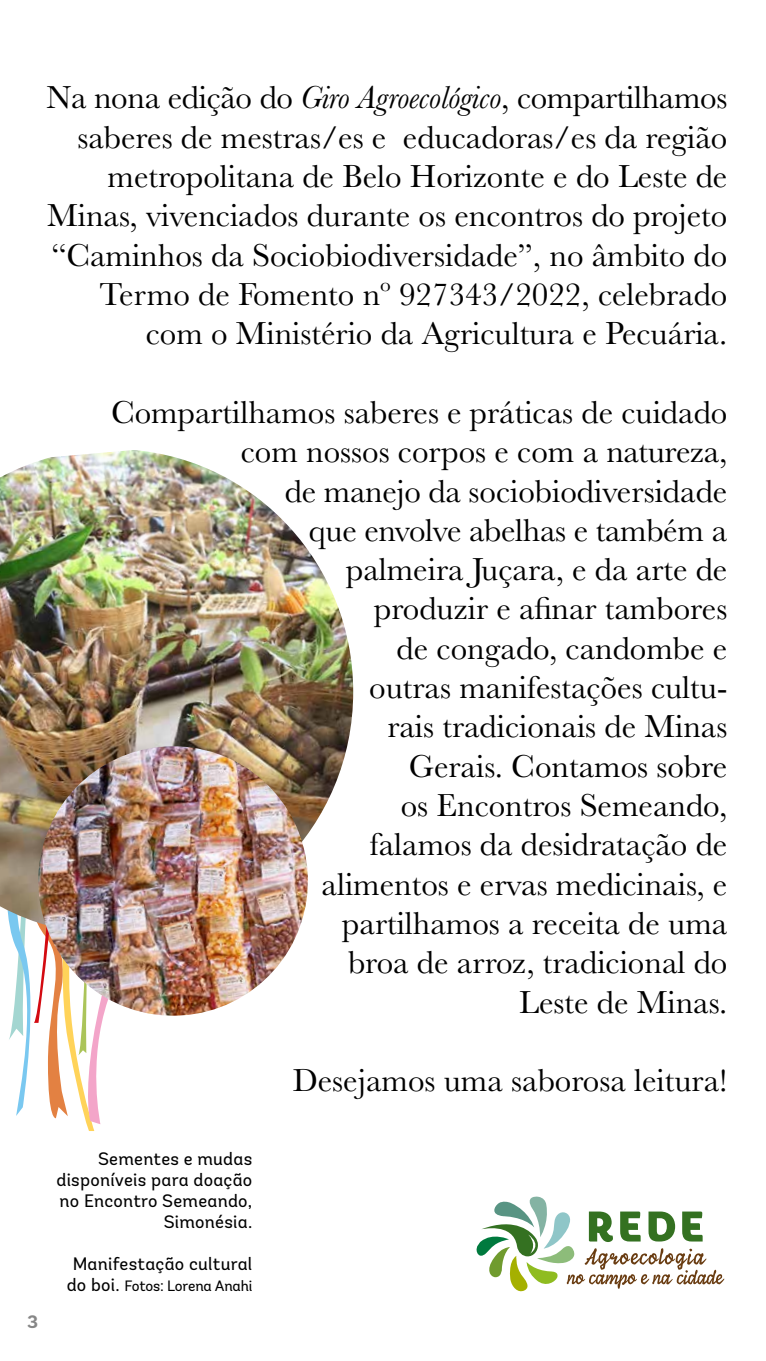
<style>
.page{position:relative;width:766px;height:1361px;background:#fff}
.page>*{position:absolute;margin:0;border:0;box-sizing:border-box;transform-origin:0 0}
.t1{font:33px/39.3px "Baskerville";color:#000;text-align:right}
.t2{font:18px/21px "Andes";letter-spacing:.015em;color:#000;text-align:right}
.t3{font:700 18px "Andes";color:#878787}
.t4{font:15px "Andes";letter-spacing:-.01em;color:#000}
.s1{font-style:italic}
.s2{font-size:18px}
</style>
<div class="page">
<svg style="left:476px;top:1196px;width:248px;height:95px"></svg>
<svg style="left:9px;top:934px;width:93px;height:197px"></svg>
<img style="left:0;top:450px;width:353px;height:484px">
<img style="left:29px;top:746px;width:288px;height:278px">
<p class="t1" style="left:47px;top:79px;width:682px">Na nona edição do <span class="s1">Giro Agroecológico</span>, compartilhamos saberes de mestras/es e educadoras/es da região metropolitana de Belo Horizonte e do Leste de Minas, vivenciados durante os encontros do projeto “Caminhos da Sociobiodiversidade”, no âmbito do Termo de Fomento nº 927343/2022, celebrado com o Ministério da Agricultura e Pecuária.</p>
<p class="t1" style="left:111px;top:393px;width:617px">Compartilhamos saberes e práticas de cuidado com nossos corpos e com a natureza,<br>de manejo da sociobiodiversidade<br>que envolve abelhas e também a<br>palmeira Juçara, e da arte de<br>produzir e afinar tambores<br>de congado, candombe e<br>outras manifestações cultu-<br>rais tradicionais de Minas<br>Gerais. Contamos sobre<br>os Encontros Semeando,<br>falamos da desidratação de<br>alimentos e ervas medicinais, e<br>partilhamos a receita de uma<br>broa de arroz, tradicional do<br>Leste de Minas.</p>
<p class="t3" style="left:27px;top:1311px;width:13px">3</p>
<p class="t2" style="left:56px;top:1148px;width:197px">Sementes e mudas disponíveis para doação no Encontro Semeando,<br>Simonésia.</p>
<p class="t2" style="left:73px;top:1253px;width:181px">Manifestação cultural</p>
<p class="t4" style="left:67px;top:1276px;width:187px"><span class="s2">do boi.</span> Fotos: Lorena Anahi</p>
<p class="t1" style="left:293px;top:1061px;width:436px">Desejamos uma saborosa leitura!</p>
</div>
